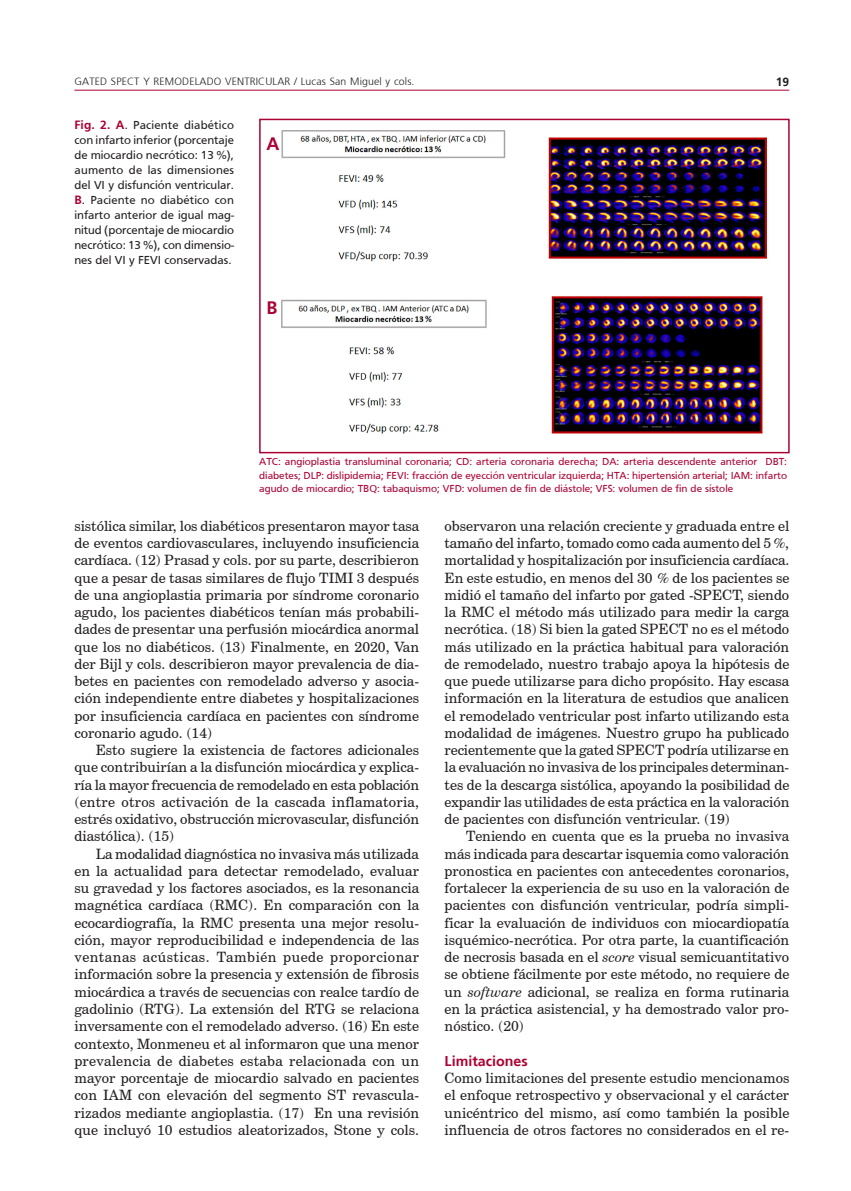
<style>
.page{position:relative;width:851px;height:1191px;background:#fff}
.page>*{position:absolute;margin:0;border:0;box-sizing:border-box;transform-origin:0 0}
.epigrafe_horizontal{font:700 18px "Frutiger";color:#ab0333}
.texto{font:14.25px/17.2px "Century Schoolbook BT";color:#231f20;text-align:justify}
.texto1{font:14.25px/17.2px "Century Schoolbook BT";color:#231f20;text-align:justify}
.subtit1n{font:700 14.25px "Frutiger";color:#ab0333}
.epigrafe_horizontal-2{font:12px/15px "Frutiger";letter-spacing:-.005em;color:#231f20;text-align:justify}
.t1{font:700 12px "Frutiger";color:#231f20}
.tabla_pie{font:10.5px/13.5px "Frutiger";color:#ab0333;text-align:justify}
.t2{font:300 10.5px "Frutiger";letter-spacing:.015em;color:#231f20}
.s1{font-weight:700;color:#ab0333}
.s2{font-style:italic}
</style>
<div class="page">
<hr style="left:74px;top:90px;width:715px;height:1px;background:#ab0333">
<img style="left:282px;top:131px;width:484px;height:303px">
<div style="left:259px;top:119px;width:530px;height:334px;border:2px solid #ab0333"></div>
<p class="t2" style="left:74px;top:76px;width:341px">GATED SPECT Y REMODELADO VENTRICULAR / Lucas San Miguel y cols.</p>
<p class="t1" style="left:775px;top:75px;width:15px">19</p>
<p class="epigrafe_horizontal-2" style="left:74px;top:117px;width:161px"><span class="s1">Fig. 2. A</span>. Paciente diabético con infarto inferior (porcentaje de miocardio necrótico: 13 %), aumento de las dimensiones del VI y disfunción ventricular.<br><span class="s1">B</span>. Paciente no diabético con infarto anterior de igual mag&shy;nitud (porcentaje de miocardio necrótico: 13 %), con dimensio&shy;nes del VI y FEVI conservadas.</p>
<p class="epigrafe_horizontal" style="left:266px;top:133px;width:14px">A</p>
<p class="epigrafe_horizontal" style="left:266px;top:297px;width:12px">B</p>
<p class="tabla_pie" style="left:259px;top:454px;width:529px">ATC: angioplastia transluminal coronaria; CD: arteria coronaria derecha; DA: arteria descendente anterior DBT: diabetes; DLP: dislipidemia; FEVI: fracción de eyección ventricular izquierda; HTA: hipertensión arterial; IAM: infarto agudo de miocardio; TBQ: tabaquismo; VFD: volumen de fin de diástole; VFS: volumen de fin de sístole</p>
<p class="texto" style="left:74px;top:517px;width:346px">sistólica similar, los diabéticos presentaron mayor tasa de eventos cardiovasculares, incluyendo insuficiencia cardíaca. (12) Prasad y cols. por su parte, describieron que a pesar de tasas similares de flujo TIMI 3 después de una angioplastia primaria por síndrome coronario agudo, los pacientes diabéticos tenían más probabili&shy;dades de presentar una perfusión miocárdica anormal que los no diabéticos. (13) Finalmente, en 2020, Van der Bijl y cols. describieron mayor prevalencia de dia&shy;betes en pacientes con remodelado adverso y asocia&shy;ción independiente entre diabetes y hospitalizaciones por insuficiencia cardíaca en pacientes con síndrome coronario agudo. (14)</p>
<p class="texto" style="left:74px;top:741px;width:346px;text-indent:21px">Esto sugiere la existencia de factores adicionales que contribuirían a la disfunción miocárdica y explica&shy;ría la mayor frecuencia de remodelado en esta población (entre otros activación de la cascada inflamatoria, estrés oxidativo, obstrucción microvascular, disfunción diastólica). (15)</p>
<p class="texto" style="left:74px;top:845px;width:346px;text-indent:21px">La modalidad diagnóstica no invasiva más utilizada en la actualidad para detectar remodelado, evaluar su gravedad y los factores asociados, es la resonancia magnética cardíaca (RMC). En comparación con la ecocardiografía, la RMC presenta una mejor resolu&shy;ción, mayor reproducibilidad e independencia de las ventanas acústicas. También puede proporcionar información sobre la presencia y extensión de fibrosis miocárdica a través de secuencias con realce tardío de gadolinio (RTG). La extensión del RTG se relaciona inversamente con el remodelado adverso. (16) En este contexto, Monmeneu et al informaron que una menor prevalencia de diabetes estaba relacionada con un mayor porcentaje de miocardio salvado en pacientes con IAM con elevación del segmento ST revascula&shy;rizados mediante angioplastia. (17) En una revisión que incluyó 10 estudios aleatorizados, Stone y cols.</p>
<p class="texto" style="left:444px;top:517px;width:346px">observaron una relación creciente y graduada entre el tamaño del infarto, tomado como cada aumento del 5 %, mortalidad y hospitalización por insuficiencia cardíaca.<br>En este estudio, en menos del 30 % de los pacientes se midió el tamaño del infarto por gated -SPECT, siendo la RMC el método más utilizado para medir la carga necrótica. (18) Si bien la gated SPECT no es el método más utilizado en la práctica habitual para valoración de remodelado, nuestro trabajo apoya la hipótesis de que puede utilizarse para dicho propósito. Hay escasa información en la literatura de estudios que analicen el remodelado ventricular post infarto utilizando esta modalidad de imágenes. Nuestro grupo ha publicado recientemente que la gated SPECT podría utilizarse en la evaluación no invasiva de los principales determinan&shy;tes de la descarga sistólica, apoyando la posibilidad de expandir las utilidades de esta práctica en la valoración de pacientes con disfunción ventricular. (19)</p>
<p class="texto" style="left:444px;top:827px;width:346px;text-indent:21px">Teniendo en cuenta que es la prueba no invasiva más indicada para descartar isquemia como valoración pronostica en pacientes con antecedentes coronarios, fortalecer la experiencia de su uso en la valoración de pacientes con disfunción ventricular, podría simpli&shy;ficar la evaluación de individuos con miocardiopatía isquémico-necrótica. Por otra parte, la cuantificación de necrosis basada en el <span class="s2">score</span> visual semicuantitativo se obtiene fácilmente por este método, no requiere de un <span class="s2">software</span> adicional, se realiza en forma rutinaria en la práctica asistencial, y ha demostrado valor pro&shy;nóstico. (20)</p>
<p class="subtit1n" style="left:444px;top:1052px;width:85px">Limitaciones</p>
<p class="texto1" style="left:444px;top:1069px;width:346px">Como limitaciones del presente estudio mencionamos el enfoque retrospectivo y observacional y el carácter unicéntrico del mismo, así como también la posible influencia de otros factores no considerados en el re-</p>
</div>
